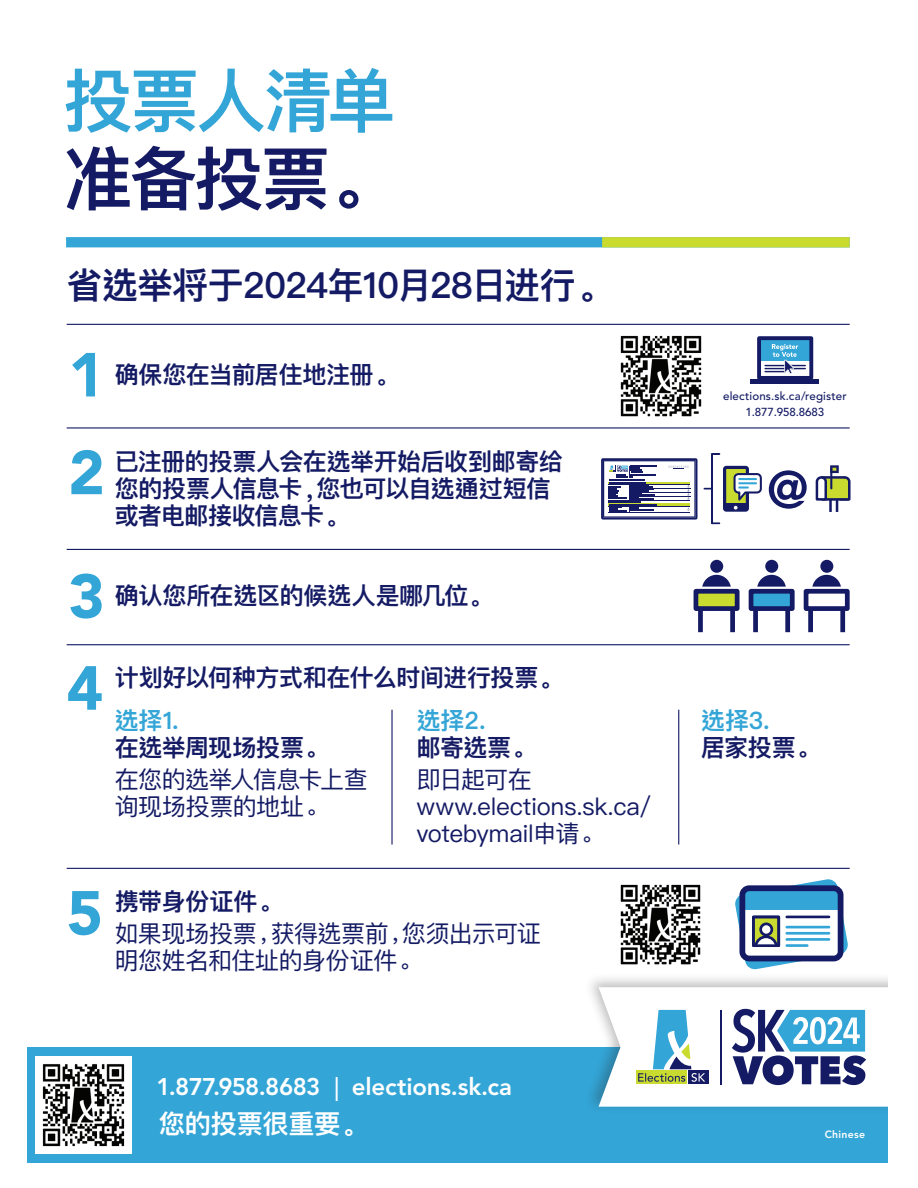
<style>
.page{position:relative;width:918px;height:1188px;background:#fff}
.page>*{position:absolute;margin:0;border:0;box-sizing:border-box;transform-origin:0 0}
.t1{font:600 69px "Ping Fang HK";letter-spacing:-.035em;color:#33a5d6}
.t2{font:600 69px "Ping Fang HK";color:#141b64}
.t3{font:900 61.5px/97.6px "Avenir LT Std";color:#33a5d6}
.t4{font:600 36px "Ping Fang HK";letter-spacing:-.02em;color:#141b64}
.t5{font:600 26.25px "Ping Fang HK";letter-spacing:-.01em;color:#fff}
.t6{font:600 24px/27px "Ping Fang HK";letter-spacing:-.02em;color:#141b64}
.t7{font:24px/27px "Ping Fang HK";letter-spacing:-.015em;color:#141b64}
.t8{font:800 24px "Avenir LT Std";letter-spacing:-.01em;color:#fff}
.t9{font:600 24px "Ping Fang HK";letter-spacing:-.005em;color:#33a5d6}
.t10{font:500 11.55px/15.8px "Avenir LT Std";letter-spacing:.01em;color:#141b64;text-align:center}
.t11{font:800 10.5px "Avenir LT Std";letter-spacing:.025em;color:#fff}
.s1{font-weight:500}
</style>
<div class="page">
<div style="left:27px;top:1047px;width:862px;height:115px;background:#33a5d6"></div>
<div style="left:584px;top:972px;width:324px;height:142px;background:#231f20;opacity:.3"></div>
<svg style="left:596px;top:985px;width:293px;height:125px"></svg>
<div style="left:889px;top:948px;width:29px;height:228px;background:#fff"></div>
<hr style="left:67px;top:324px;width:783px;height:1px;background:#141b64">
<hr style="left:67px;top:427px;width:783px;height:2px;background:#141b64">
<hr style="left:67px;top:549px;width:783px;height:1px;background:#141b64">
<hr style="left:67px;top:644px;width:783px;height:1px;background:#141b64">
<hr style="left:67px;top:868px;width:783px;height:1px;background:#141b64">
<svg style="left:735px;top:879px;width:113px;height:91px"></svg>
<div style="left:752px;top:916px;width:28px;height:31px;border:3px solid #141b64"></div>
<div style="left:759px;top:337px;width:52px;height:24px;background:#33a5d6"></div>
<hr style="left:765px;top:365px;width:40px;height:1px;background:#141b64">
<hr style="left:765px;top:368px;width:40px;height:1px;background:#141b64">
<div style="left:757px;top:336px;width:56px;height:44px;border:4px solid #141b64"></div>
<div style="left:751px;top:379px;width:68px;height:5px;background:#141b64"></div>
<svg style="left:765px;top:344px;width:33px;height:30px"></svg>
<div style="left:765px;top:560px;width:13px;height:13px;background:#141b64;border-radius:50%"></div>
<svg style="left:759px;top:577px;width:25px;height:29px"></svg>
<div style="left:757px;top:575px;width:29px;height:33px;border:5px solid #141b64;border-radius:12px"></div>
<div style="left:820px;top:560px;width:13px;height:13px;background:#141b64;border-radius:50%"></div>
<svg style="left:815px;top:577px;width:24px;height:29px"></svg>
<div style="left:812px;top:575px;width:29px;height:33px;border:5px solid #141b64;border-radius:12px"></div>
<div style="left:753px;top:600px;width:37px;height:35px;background:#fff;border:5px solid #141b64"></div>
<div style="left:808px;top:600px;width:37px;height:35px;background:#fff;border:5px solid #141b64"></div>
<hr style="left:747px;top:587px;width:98px;height:2px;background:#fff">
<div style="left:749px;top:589px;width:46px;height:22px;background:#33a5d6;border:5px solid #141b64"></div>
<div style="left:804px;top:589px;width:46px;height:22px;background:#fff;border:5px solid #141b64"></div>
<div style="left:710px;top:560px;width:13px;height:13px;background:#141b64;border-radius:50%"></div>
<svg style="left:704px;top:577px;width:25px;height:29px"></svg>
<div style="left:702px;top:575px;width:29px;height:33px;border:5px solid #141b64;border-radius:12px"></div>
<div style="left:698px;top:600px;width:37px;height:35px;background:#fff;border:5px solid #141b64"></div>
<hr style="left:689px;top:587px;width:46px;height:2px;background:#fff">
<div style="left:694px;top:589px;width:46px;height:22px;background:#cadb2f;border:5px solid #141b64"></div>
<div style="left:66px;top:237px;width:784px;height:10px;background:#33a5d6"></div>
<div style="left:602px;top:237px;width:248px;height:10px;background:#cadb2f"></div>
<img style="left:35px;top:1056px;width:97px;height:98px">
<img style="left:620px;top:335px;width:82px;height:82px">
<img style="left:620px;top:884px;width:81px;height:81px">
<hr style="left:391px;top:710px;width:2px;height:135px;background:#141b64">
<hr style="left:678px;top:710px;width:1px;height:135px;background:#141b64">
<svg style="left:604px;top:461px;width:90px;height:56px"></svg>
<div style="left:601px;top:458px;width:96px;height:62px;border:2px solid #141b64"></div>
<svg style="left:703px;top:453px;width:59px;height:72px"></svg>
<svg style="left:769px;top:470px;width:38px;height:39px"></svg>
<svg style="left:829px;top:502px;width:9px;height:10px"></svg>
<svg style="left:815px;top:465px;width:36px;height:37px"></svg>
<h1 class="t1" style="left:64px;top:58px;width:334px">投票人清单</h1>
<h1 class="t2" style="left:64px;top:136px;width:321px">准备投票。</h1>
<h3 class="t4" style="left:67px;top:263px;width:540px">省选举将于2024年10月28日进行。</h3>
<h2 class="t3" style="left:68px;top:326px;width:38px">1<br>2</h2>
<p class="t6" style="left:115px;top:361px;width:281px">确保您在当前居住地注册。</p>
<p class="t6" style="left:115px;top:448px;width:450px">已注册的投票人会在选举开始后收到邮寄给您的投票人信息卡，您也可以自选通过短信或者电邮接收信息卡。</p>
<h2 class="t3" style="left:68px;top:547px;width:38px">3</h2>
<p class="t6" style="left:115px;top:582px;width:374px">确认您所在选区的候选人是哪几位。</p>
<h2 class="t3" style="left:67px;top:639px;width:38px">4</h2>
<p class="t6" style="left:115px;top:664px;width:445px">计划好以何种方式和在什么时间进行投票。</p>
<p class="t9" style="left:115px;top:706px;width:66px">选择1.</p>
<p class="t6" style="left:115px;top:734px;width:210px">在选举周现场投票。</p>
<p class="t7" style="left:115px;top:766px;width:254px">在您的选举人信息卡上查询现场投票的地址。</p>
<p class="t9" style="left:417px;top:706px;width:70px">选择2.</p>
<p class="t6" style="left:417px;top:734px;width:115px">邮寄选票。</p>
<p class="t7" style="left:417px;top:766px;width:236px">即日起可在www.elections.sk.ca/ votebymail申请。</p>
<h2 class="t3" style="left:67px;top:864px;width:38px">5</h2>
<p class="t6" style="left:115px;top:887px;width:164px">携带身份证件。</p>
<p class="t7" style="left:115px;top:919px;width:428px">如果现场投票，获得选票前，您须出示可证明您姓名和住址的身份证件。</p>
<p class="t8" style="left:156px;top:1072px;width:357px">1.877.958.8683 <span class="s1">|</span> elections.sk.ca</p>
<p class="t5" style="left:159px;top:1107px;width:205px">您的投票很重要。</p>
<p class="t10" style="left:723px;top:389px;width:125px">elections.sk.ca/register<br>1.877.958.8683</p>
<p class="t9" style="left:701px;top:706px;width:70px">选择3.</p>
<p class="t6" style="left:701px;top:734px;width:115px">居家投票。</p>
<p class="t11" style="left:825px;top:1128px;width:42px">Chinese</p>
</div>
